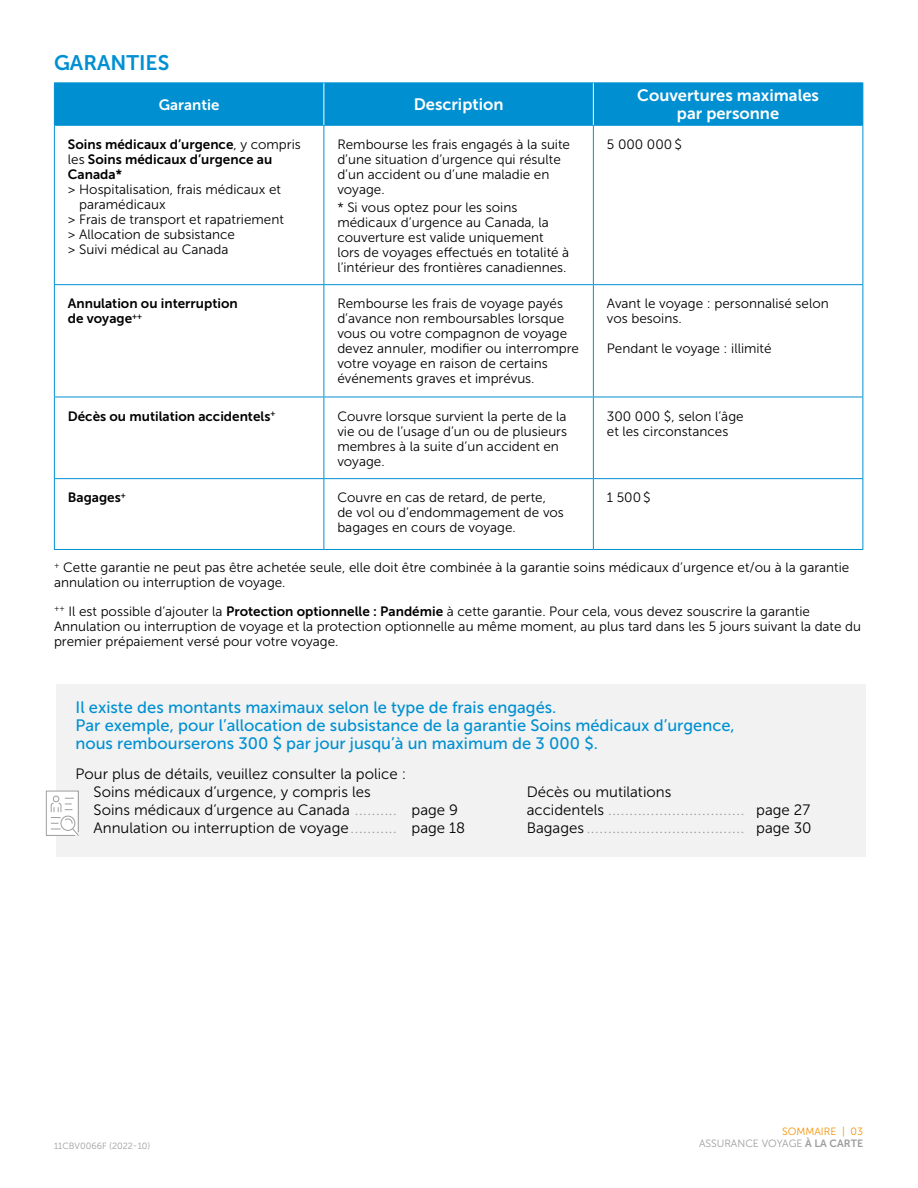
<style>
.page{position:relative;width:918px;height:1188px;background:#fff}
.page>*{position:absolute;margin:0;border:0;box-sizing:border-box;transform-origin:0 0}
.t1{font:21px "Museo Sans 700";color:#0090d2}
.t2{font:16.5px/18px "Museo Sans 500";color:#0090d2}
.t3{font:16.5px/18px "Museo Sans 700";color:#fff;text-align:center}
.t4{font:15px/18px "Museo Sans 300";color:#000}
.t5{font:15px "Museo Sans 700";color:#fff}
.t6{font:13.5px/15px "Museo Sans 300";color:#000}
.t7{font:13.5px/15px "Museo Sans 700";color:#000}
.t8{font:10.5px/12px "Museo Sans 300";color:#9d9d9c;text-align:right}
.t9{font:9.3px/18px "Monaco";color:#9d9d9c}
.t10{font:9px "Museo Sans 300";color:#9d9d9c}
.s1{font-family:"Museo Sans 300"}
.s2{font-family:"Museo Sans 700"}
.s3{font-family:"Monaco";font-size:9.3px;color:#9d9d9c}
.s4{font-family:"Museo Sans 300";font-size:15px;color:#000}
.s5{color:#f39200}
</style>
<div class="page">
<div style="left:56px;top:684px;width:810px;height:172px;background:#f2f2f2"></div>
<svg style="left:45px;top:790px;width:34px;height:46px"></svg>
<div style="left:55px;top:84px;width:807px;height:41px;background:#0090d2"></div>
<hr style="left:54px;top:83px;width:270px;height:1px;background:#0090d2">
<hr style="left:54px;top:83px;width:1px;height:42px;background:#0090d2">
<hr style="left:324px;top:83px;width:269px;height:1px;background:#0090d2">
<hr style="left:593px;top:83px;width:270px;height:1px;background:#0090d2">
<hr style="left:862px;top:83px;width:1px;height:42px;background:#0090d2">
<hr style="left:54px;top:125px;width:270px;height:1px;background:#0090d2">
<hr style="left:54px;top:126px;width:1px;height:158px;background:#0090d2">
<hr style="left:324px;top:125px;width:269px;height:1px;background:#0090d2">
<hr style="left:324px;top:126px;width:1px;height:158px;background:#0090d2">
<hr style="left:593px;top:125px;width:270px;height:1px;background:#0090d2">
<hr style="left:593px;top:126px;width:1px;height:158px;background:#0090d2">
<hr style="left:862px;top:126px;width:1px;height:158px;background:#0090d2">
<hr style="left:54px;top:284px;width:270px;height:1px;background:#0090d2">
<hr style="left:54px;top:285px;width:1px;height:112px;background:#0090d2">
<hr style="left:324px;top:284px;width:269px;height:1px;background:#0090d2">
<hr style="left:324px;top:285px;width:1px;height:112px;background:#0090d2">
<hr style="left:593px;top:284px;width:270px;height:1px;background:#0090d2">
<hr style="left:593px;top:285px;width:1px;height:112px;background:#0090d2">
<hr style="left:862px;top:285px;width:1px;height:112px;background:#0090d2">
<hr style="left:54px;top:397px;width:270px;height:1px;background:#0090d2">
<hr style="left:54px;top:397px;width:1px;height:81px;background:#0090d2">
<hr style="left:324px;top:397px;width:269px;height:1px;background:#0090d2">
<hr style="left:324px;top:397px;width:1px;height:81px;background:#0090d2">
<hr style="left:593px;top:397px;width:270px;height:1px;background:#0090d2">
<hr style="left:593px;top:397px;width:1px;height:81px;background:#0090d2">
<hr style="left:862px;top:397px;width:1px;height:81px;background:#0090d2">
<hr style="left:54px;top:478px;width:270px;height:1px;background:#0090d2">
<hr style="left:54px;top:479px;width:1px;height:70px;background:#0090d2">
<hr style="left:324px;top:478px;width:269px;height:1px;background:#0090d2">
<hr style="left:324px;top:479px;width:1px;height:70px;background:#0090d2">
<hr style="left:593px;top:478px;width:270px;height:1px;background:#0090d2">
<hr style="left:593px;top:479px;width:1px;height:70px;background:#0090d2">
<hr style="left:862px;top:479px;width:1px;height:70px;background:#0090d2">
<hr style="left:54px;top:549px;width:270px;height:1px;background:#0090d2">
<hr style="left:324px;top:549px;width:269px;height:1px;background:#0090d2">
<hr style="left:593px;top:549px;width:270px;height:1px;background:#0090d2">
<hr style="left:324px;top:83px;width:1px;height:42px;background:#fff">
<hr style="left:593px;top:83px;width:1px;height:42px;background:#fff">
<h1 class="t1" style="left:54px;top:51px;width:117px">GARANTIES</h1>
<p class="t5" style="left:159px;top:96px;width:62px">Garantie</p>
<p class="t3" style="left:414px;top:96px;width:91px">Description</p>
<p class="t3" style="left:637px;top:87px;width:183px">Couvertures maximales par personne</p>
<p class="t7" style="left:68px;top:137px;width:234px">Soins médicaux d’urgence<span class="s1">, y compris les</span> Soins médicaux d’urgence au<br>Canada*</p>
<p class="t6" style="left:68px;top:182px;width:215px">&gt; Hospitalisation, frais médicaux et</p>
<p class="t6" style="left:79px;top:197px;width:88px">paramédicaux</p>
<p class="t6" style="left:68px;top:212px;width:218px">&gt; Frais de transport et rapatriement</p>
<p class="t6" style="left:68px;top:227px;width:169px">&gt; Allocation de subsistance</p>
<p class="t6" style="left:68px;top:242px;width:162px">&gt; Suivi médical au Canada</p>
<p class="t6" style="left:607px;top:137px;width:77px">5 000 000 $</p>
<p class="t6" style="left:337px;top:137px;width:234px">Rembourse les frais engagés à la suite d’une situation d’urgence qui résulte d’un accident ou d’une maladie en voyage.</p>
<p class="t6" style="left:337px;top:200px;width:233px">* Si vous optez pour les soins médicaux d’urgence au Canada, la couverture est valide uniquement lors de voyages effectués en totalité à l’intérieur des frontières canadiennes.</p>
<p class="t7" style="left:68px;top:296px;width:171px">Annulation ou interruption de voyage<sup>++</sup></p>
<p class="t6" style="left:337px;top:296px;width:243px">Rembourse les frais de voyage payés d’avance non remboursables lorsque vous ou votre compagnon de voyage devez annuler, modifier ou interrompre votre voyage en raison de certains événements graves et imprévus.</p>
<p class="t6" style="left:607px;top:296px;width:223px">Avant le voyage : personnalisé selon vos besoins.</p>
<p class="t6" style="left:607px;top:341px;width:166px">Pendant le voyage : illimité</p>
<p class="t7" style="left:68px;top:408px;width:209px">Décès ou mutilation accidentels<sup>+</sup></p>
<p class="t6" style="left:337px;top:409px;width:231px">Couvre lorsque survient la perte de la vie ou de l’usage d’un ou de plusieurs membres à la suite d’un accident en voyage.</p>
<p class="t6" style="left:607px;top:409px;width:138px">300 000 $, selon l’âge et les circonstances</p>
<p class="t7" style="left:68px;top:490px;width:59px">Bagages<sup>+</sup></p>
<p class="t6" style="left:337px;top:490px;width:228px">Couvre en cas de retard, de perte, de vol ou d’endommagement de vos bagages en cours de voyage.</p>
<p class="t6" style="left:607px;top:490px;width:45px">1 500 $</p>
<p class="t6" style="left:54px;top:560px;width:797px"><sup>+</sup> Cette garantie ne peut pas être achetée seule, elle doit être combinée à la garantie soins médicaux d’urgence et/ou à la garantie annulation ou interruption de voyage.</p>
<p class="t6" style="left:54px;top:604px;width:809px"><sup>++</sup> Il est possible d’ajouter la <span class="s2">Protection optionnelle : Pandémie</span> à cette garantie. Pour cela, vous devez souscrire la garantie<br>Annulation ou interruption de voyage et la protection optionnelle au même moment, au plus tard dans les 5 jours suivant la date du premier prépaiement versé pour votre voyage.</p>
<p class="t2" style="left:76px;top:698px;width:661px">Il existe des montants maximaux selon le type de frais engagés.<br>Par exemple, pour l’allocation de subsistance de la garantie Soins médicaux d’urgence, nous rembourserons 300 $ par jour jusqu’à un maximum de 3 000 $.</p>
<p class="t4" style="left:94px;top:765px;width:373px;text-indent:-18px">Pour plus de détails, veuillez consulter la police :<br>Soins médicaux d’urgence, y compris les<br>Soins médicaux d’urgence au Canada <span class="s3">..........</span> page 9<br>Annulation ou interruption de voyage<span class="s3">...........</span> page 18</p>
<p class="t4" style="left:527px;top:783px;width:146px">Décès ou mutilations</p>
<p class="t9" style="left:527px;top:803px;width:286px"><span class="s4">accidentels</span> ................................ <span class="s4">page 27<br>Bagages</span> ..................................... <span class="s4">page 30</span></p>
<p class="t10" style="left:54px;top:1141px;width:98px">11CBV0066F (2022-10)</p>
<p class="t8" style="left:699px;top:1126px;width:166px"><span class="s5">SOMMAIRE | 03<br></span>ASSURANCE VOYAGE <span class="s2">À LA CARTE</span></p>
</div>
